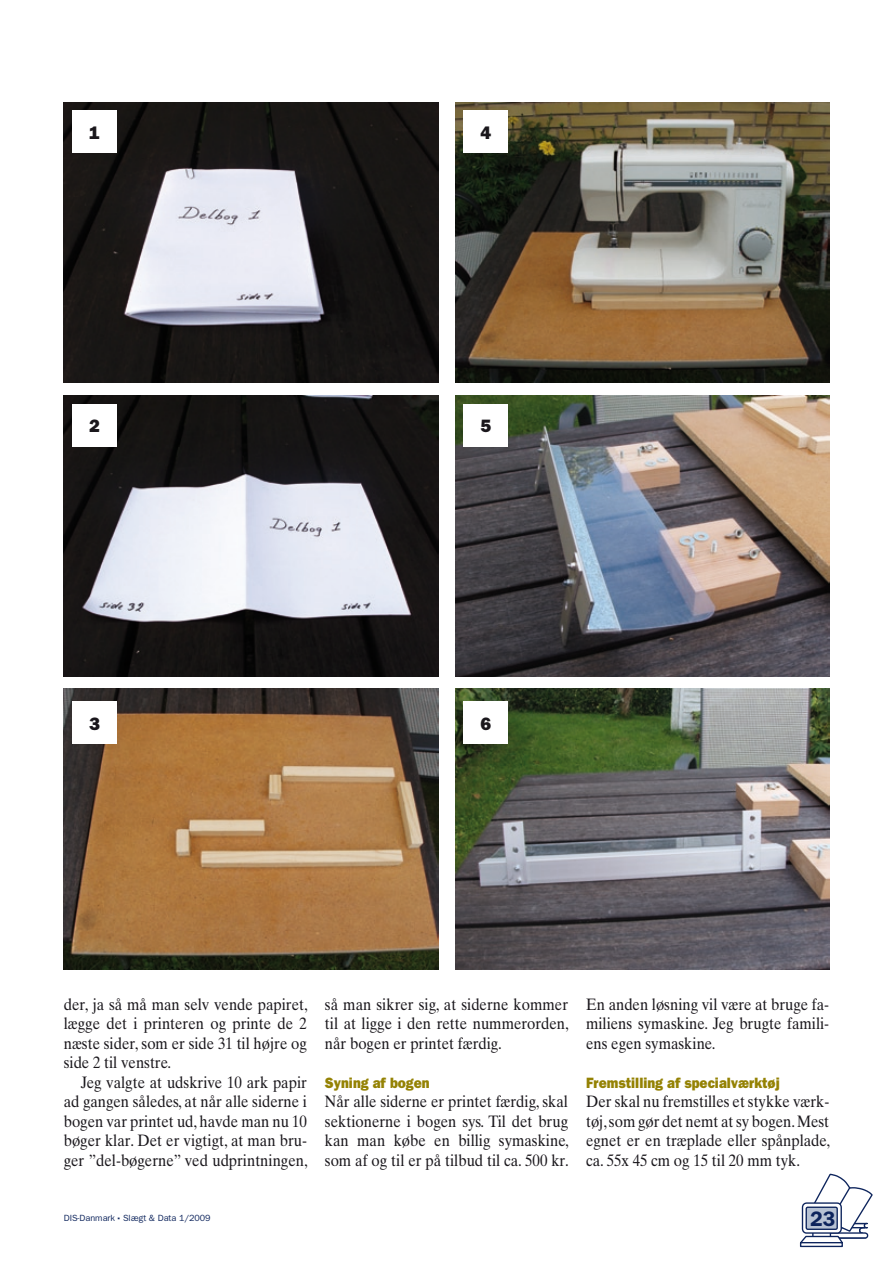
<style>
.page{position:relative;width:893px;height:1263px;background:#fff}
.page>*{position:absolute;margin:0;border:0;box-sizing:border-box;transform-origin:0 0}
.t1{font:600 21px "Franklin Gothic";color:#0d245c}
.t2{font:800 18px "Franklin Gothic";color:#1a171c}
.t3{font:16.5px/19.5px "Times Ten";color:#1a171c;text-align:justify;scale:.9 1}
.t4{font:800 15px "Franklin Gothic";color:#948204;scale:.9 1}
.t5{font:9px "Franklin Gothic";color:#0d245c}
.s1{font-weight:800}
</style>
<div class="page">
<svg style="left:800px;top:1174px;width:73px;height:73px"></svg>
<img style="left:64px;top:689px;width:374px;height:280px">
<img style="left:455px;top:102px;width:374px;height:281px">
<img style="left:455px;top:395px;width:374px;height:281px">
<img style="left:455px;top:689px;width:374px;height:280px">
<img style="left:64px;top:102px;width:374px;height:281px">
<img style="left:64px;top:395px;width:374px;height:281px">
<div style="left:72px;top:111px;width:45px;height:42px;background:#fff"></div>
<div style="left:72px;top:404px;width:45px;height:42px;background:#fff"></div>
<div style="left:72px;top:702px;width:45px;height:42px;background:#fff"></div>
<div style="left:463px;top:111px;width:45px;height:42px;background:#fff"></div>
<div style="left:463px;top:404px;width:45px;height:42px;background:#fff"></div>
<div style="left:463px;top:702px;width:45px;height:42px;background:#fff"></div>
<p class="t2" style="left:89px;top:122px;width:12px">1</p>
<p class="t2" style="left:89px;top:416px;width:12px">2</p>
<p class="t2" style="left:480px;top:122px;width:12px">4</p>
<p class="t2" style="left:480px;top:416px;width:12px">5</p>
<p class="t2" style="left:89px;top:713px;width:12px">3</p>
<p class="t2" style="left:480px;top:713px;width:12px">6</p>
<p class="t3" style="left:64px;top:994px;width:273px">der, ja så må man selv vende papiret, lægge det i printeren og printe de 2 næste sider, som er side 31 til højre og side 2 til venstre.</p>
<p class="t3" style="left:64px;top:1072px;width:273px;text-indent:17px">Jeg valgte at udskrive 10 ark papir ad gangen således, at når alle siderne i bogen var printet ud, havde man nu 10 bøger klar. Det er vigtigt, at man bru&shy;ger ”del-bøgerne” ved udprintningen,</p>
<p class="t3" style="left:325px;top:994px;width:273px">så man sikrer sig, at siderne kommer til at ligge i den rette nummerorden, når bogen er printet færdig.</p>
<p class="t4" style="left:325px;top:1074px;width:118px">Syning af bogen</p>
<p class="t3" style="left:325px;top:1092px;width:273px">Når alle siderne er printet færdig, skal sektionerne i bogen sys. Til det brug kan man købe en billig symaskine, som af og til er på tilbud til ca. 500 kr.</p>
<p class="t3" style="left:586px;top:994px;width:272px">En anden løsning vil være at bruge fa&shy;miliens symaskine. Jeg brugte famili&shy;ens egen symaskine.</p>
<p class="t4" style="left:586px;top:1074px;width:217px">Fremstilling af specialværktøj</p>
<p class="t3" style="left:586px;top:1092px;width:273px">Der skal nu fremstilles et stykke værk&shy;tøj, som gør det nemt at sy bogen. Mest egnet er en træplade eller spånplade, ca. 55x 45 cm og 15 til 20 mm tyk.</p>
<p class="t5" style="left:64px;top:1213px;width:148px">DIS-Danmark <span class="s1">·</span> Slægt &amp; Data 1/2009</p>
<p class="t1" style="left:810px;top:1206px;width:27px">23</p>
</div>
